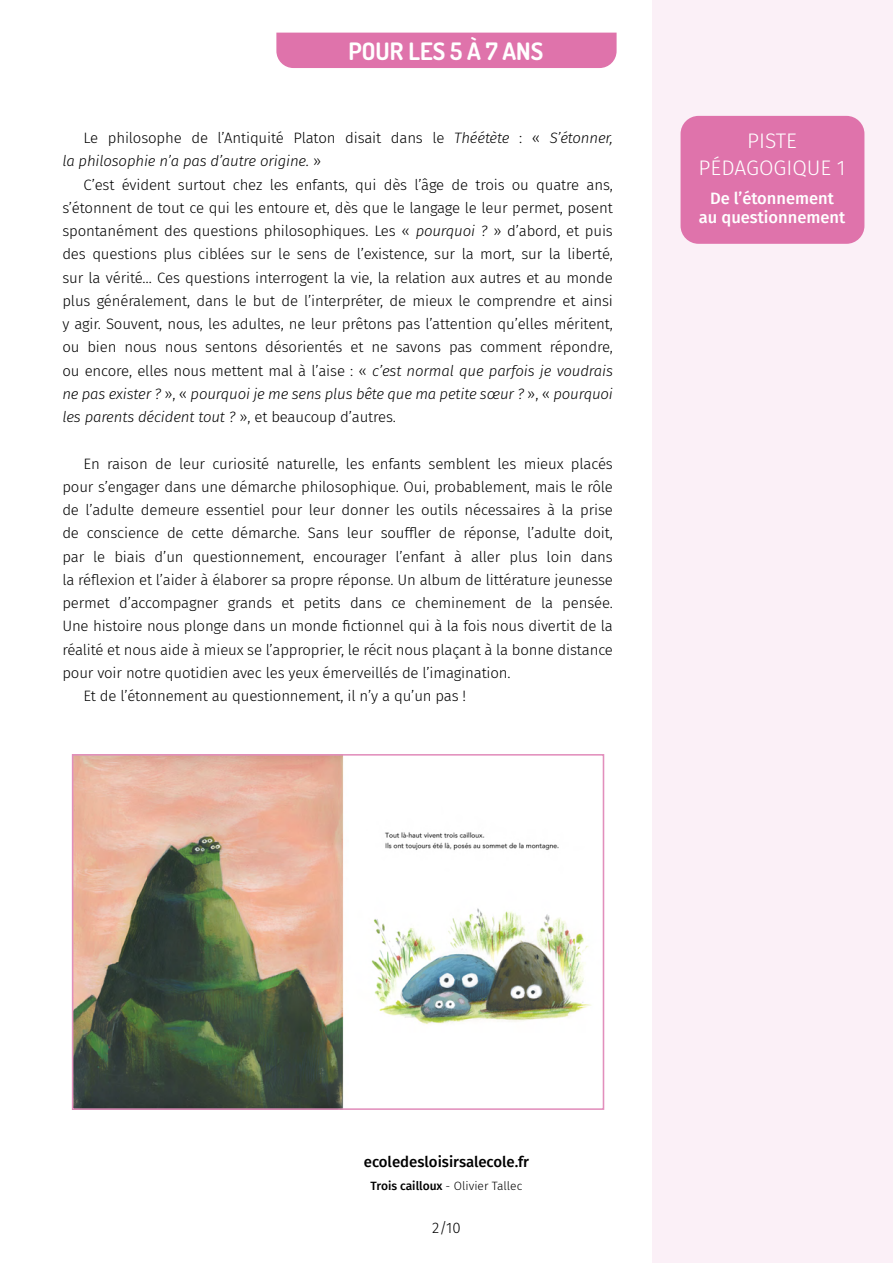
<style>
.page{position:relative;width:893px;height:1263px;background:#fff}
.page>*{position:absolute;margin:0;border:0;box-sizing:border-box;transform-origin:0 0}
.t1{font:700 24px "Dosis";color:#fff}
.t2{font:300 21px/27px "Fira Sans";color:#fff;text-align:center}
.t3{font:500 16.5px/19.8px "Fira Sans";color:#fff;text-align:center}
.t4{font:300 15px/23.2px "Fira Sans";letter-spacing:-.01em;color:#000;text-align:justify}
.t5{font:italic 300 15px/23.2px "Fira Sans";letter-spacing:-.01em;color:#000}
.t6{font:500 15px "Fira Sans";color:#000}
.t7{font:300 12px "Fira Sans";color:#000}
.s1{font-style:normal}
.s2{font-style:italic}
.s3{font-weight:500}
</style>
<div class="page">
<div style="left:652px;top:0;width:241px;height:1263px;background:#fbf0f7"></div>
<div style="left:276px;top:33px;width:341px;height:35px;background:#df73ab"></div>
<div style="left:680px;top:116px;width:184px;height:128px;background:#df73ab;border-radius:18px"></div>
<img style="left:75px;top:757px;width:517px;height:350px">
<div style="left:72px;top:754px;width:532px;height:356px;border:2px solid #e28fbc"></div>
<h1 class="t1" style="left:349px;top:35px;width:196px">POUR LES 5 À 7 ANS</h1>
<p class="t5" style="left:62px;top:126px;width:552px;text-indent:21px"><span class="s1">Le philosophe de l’Antiquité Platon disait dans le</span> Théétète <span class="s1">: «</span> S’étonner, la philosophie n’a pas d’autre origine. <span class="s1">»</span></p>
<p class="t4" style="left:62px;top:173px;width:552px;text-indent:21px">C’est évident surtout chez les enfants, qui dès l’âge de trois ou quatre ans, s’étonnent de tout ce qui les entoure et, dès que le langage le leur permet, posent spontanément des questions philosophiques. Les « <span class="s2">pourquoi ?</span> » d’abord, et puis des questions plus ciblées sur le sens de l’existence, sur la mort, sur la liberté, sur la vérité… Ces questions interrogent la vie, la relation aux autres et au monde plus généralement, dans le but de l’interpréter, de mieux le comprendre et ainsi y agir. Souvent, nous, les adultes, ne leur prêtons pas l’attention qu’elles méritent, ou bien nous nous sentons désorientés et ne savons pas comment répondre, ou encore, elles nous mettent mal à l’aise : « <span class="s2">c’est normal que parfois je voudrais ne pas exister ?</span> », « <span class="s2">pourquoi je me sens plus bête que ma petite sœur ?</span> », « <span class="s2">pourquoi les parents décident tout ?</span> », et beaucoup d’autres.</p>
<p class="t4" style="left:84px;top:452px;width:531px">En raison de leur curiosité naturelle, les enfants semblent les mieux placés</p>
<p class="t4" style="left:62px;top:475px;width:552px">pour s’engager dans une démarche philosophique. Oui, probablement, mais le rôle</p>
<p class="t4" style="left:62px;top:498px;width:552px">de l’adulte demeure essentiel pour leur donner les outils nécessaires à la prise</p>
<p class="t4" style="left:62px;top:521px;width:552px">de conscience de cette démarche. Sans leur souffler de réponse, l’adulte doit,</p>
<p class="t4" style="left:62px;top:545px;width:552px">par le biais d’un questionnement, encourager l’enfant à aller plus loin dans</p>
<p class="t4" style="left:62px;top:568px;width:552px">la réflexion et l’aider à élaborer sa propre réponse. Un album de littérature jeunesse</p>
<p class="t4" style="left:62px;top:591px;width:552px">permet d’accompagner grands et petits dans ce cheminement de la pensée.</p>
<p class="t4" style="left:62px;top:614px;width:552px">Une histoire nous plonge dans un monde fictionnel qui à la fois nous divertit de la</p>
<p class="t4" style="left:62px;top:638px;width:552px">réalité et nous aide à mieux se l’approprier, le récit nous plaçant à la bonne distance</p>
<p class="t4" style="left:62px;top:661px;width:450px">pour voir notre quotidien avec les yeux émerveillés de l’imagination.</p>
<p class="t4" style="left:84px;top:684px;width:384px">Et de l’étonnement au questionnement, il n’y a qu’un pas !</p>
<h2 class="t2" style="left:699px;top:127px;width:148px">PISTE<br>PÉDAGOGIQUE 1</h2>
<p class="t3" style="left:699px;top:187px;width:148px">De l’étonnement au questionnement</p>
<p class="t6" style="left:364px;top:1150px;width:167px">ecoledesloisirsalecole.fr</p>
<p class="t7" style="left:371px;top:1177px;width:153px"><span class="s3">Trois cailloux</span> - Olivier Tallec</p>
<p class="t4" style="left:432px;top:1216px;width:30px">2/10</p>
</div>
